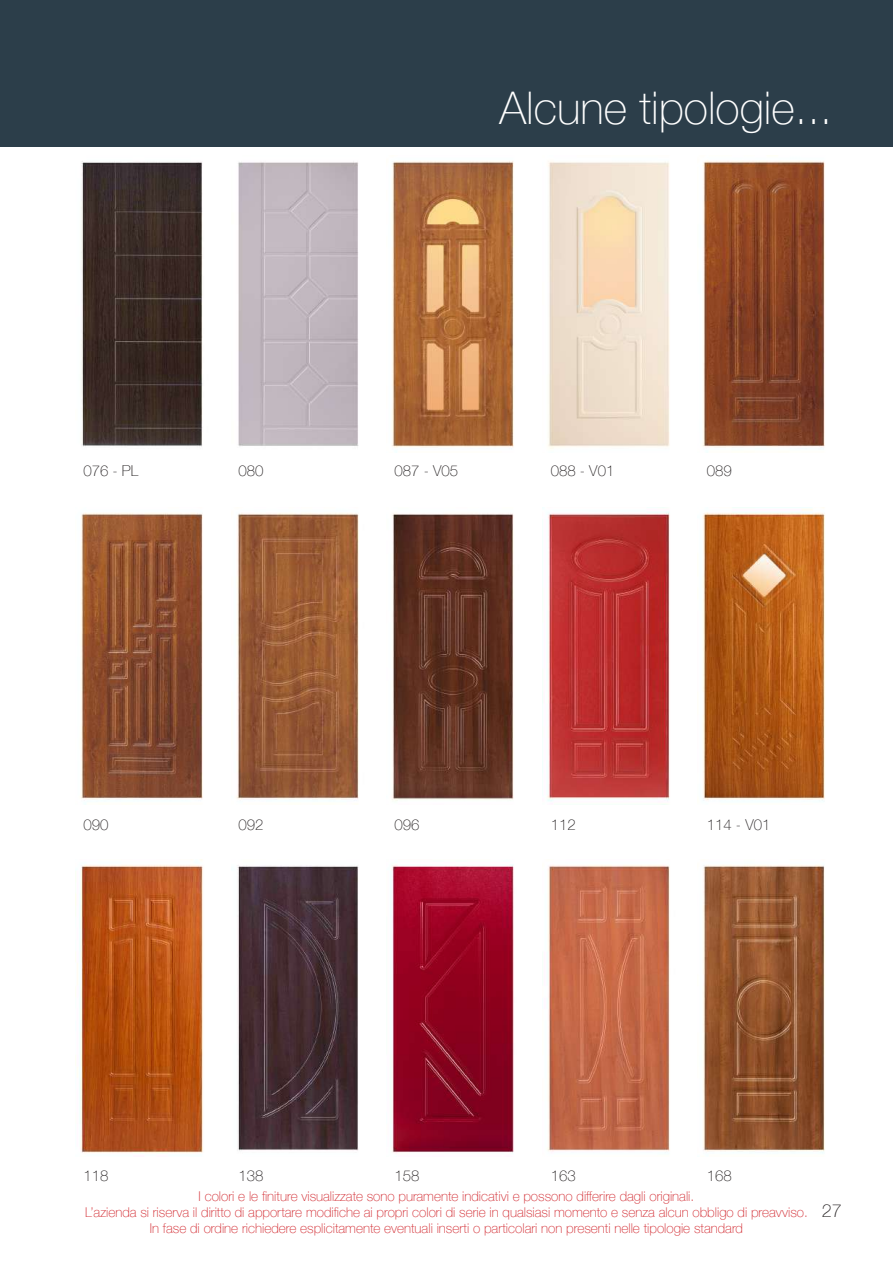
<style>
.page{position:relative;width:893px;height:1263px;background:#fff}
.page>*{position:absolute;margin:0;border:0;box-sizing:border-box;transform-origin:0 0}
.t1{font:100 45px "Helvetica Neue";color:#fff}
.t2{font:100 18px "Helvetica Neue";color:#231f20}
.t3{font:100 15px "Helvetica Neue";color:#231f20}
.t4{font:100 13.5px/16.2px "Helvetica Neue";color:#d1232a;text-align:center}
</style>
<div class="page">
<div style="left:0;top:0;width:893px;height:147px;background:#2c3e4a"></div>
<img style="left:81px;top:161px;width:122px;height:286px">
<img style="left:238px;top:162px;width:121px;height:284px">
<img style="left:391px;top:161px;width:123px;height:292px">
<img style="left:548px;top:161px;width:122px;height:288px">
<img style="left:702px;top:160px;width:123px;height:293px">
<img style="left:80px;top:513px;width:123px;height:292px">
<img style="left:236px;top:513px;width:123px;height:287px">
<img style="left:392px;top:513px;width:122px;height:288px">
<img style="left:542px;top:507px;width:128px;height:298px">
<img style="left:702px;top:507px;width:123px;height:295px">
<img style="left:75px;top:859px;width:128px;height:294px">
<img style="left:237px;top:866px;width:122px;height:285px">
<img style="left:390px;top:864px;width:124px;height:289px">
<img style="left:547px;top:865px;width:123px;height:288px">
<img style="left:703px;top:865px;width:122px;height:289px">
<h1 class="t1" style="left:499px;top:74px;width:334px">Alcune tipologie...</h1>
<p class="t3" style="left:83px;top:460px;width:57px">076 - PL</p>
<p class="t3" style="left:239px;top:460px;width:27px">080</p>
<p class="t3" style="left:395px;top:460px;width:65px">087 - V05</p>
<p class="t3" style="left:551px;top:460px;width:65px">088 - V01</p>
<p class="t3" style="left:707px;top:460px;width:27px">089</p>
<p class="t3" style="left:83px;top:813px;width:27px">090</p>
<p class="t3" style="left:239px;top:813px;width:27px">092</p>
<p class="t3" style="left:395px;top:813px;width:27px">096</p>
<p class="t3" style="left:551px;top:813px;width:27px">112</p>
<p class="t3" style="left:707px;top:813px;width:65px">114 - V01</p>
<p class="t3" style="left:83px;top:1164px;width:27px">118</p>
<p class="t3" style="left:239px;top:1164px;width:27px">138</p>
<p class="t3" style="left:395px;top:1164px;width:27px">158</p>
<p class="t3" style="left:551px;top:1164px;width:27px">163</p>
<p class="t3" style="left:707px;top:1164px;width:27px">168</p>
<p class="t4" style="left:85px;top:1187px;width:724px">I colori e le finiture visualizzate sono puramente indicativi e possono differire dagli originali.<br>L’azienda si riserva il diritto di apportare modifiche ai propri colori di serie in qualsiasi momento e senza alcun obbligo di preavviso.<br>In fase di ordine richiedere esplicitamente eventuali inserti o particolari non presenti nelle tipologie standard</p>
<h2 class="t2" style="left:822px;top:1197px;width:22px">27</h2>
</div>
